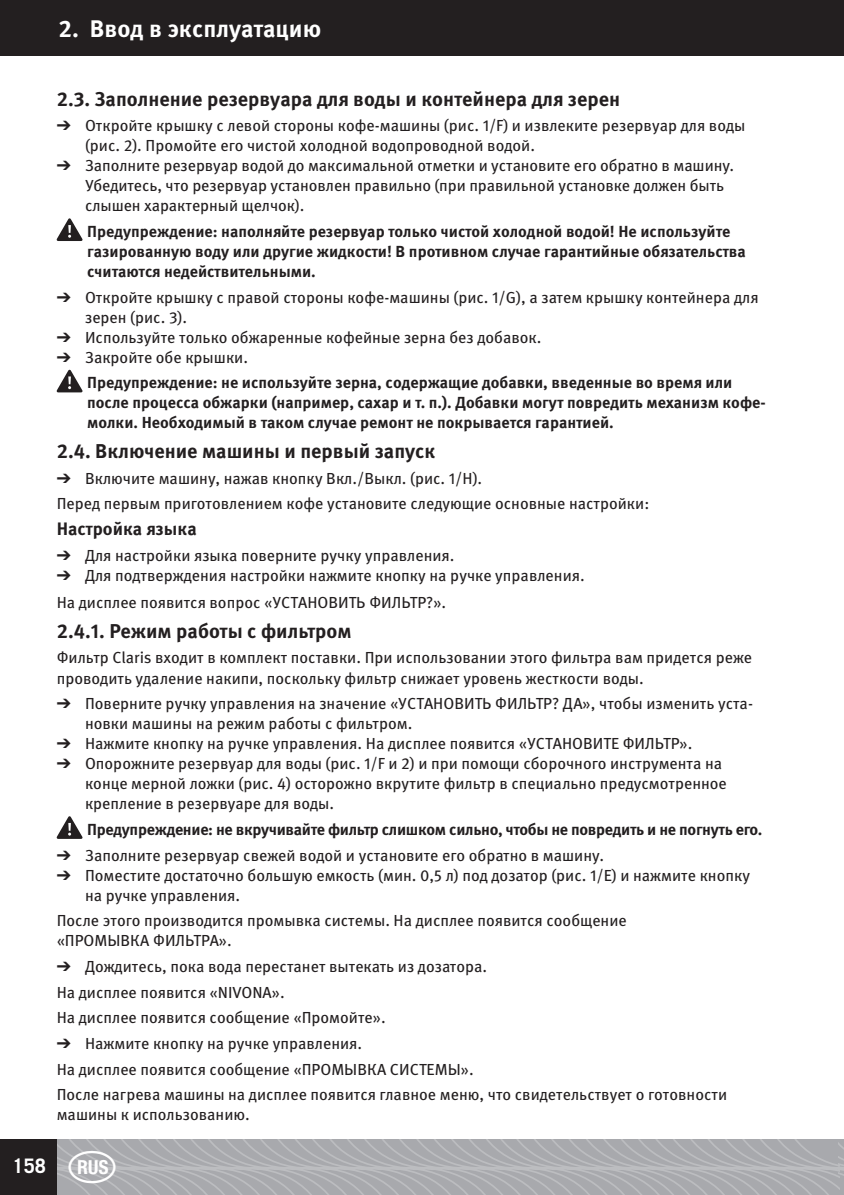
<style>
.page{position:relative;width:844px;height:1195px;background:#fff}
.page>*{position:absolute;margin:0;border:0;box-sizing:border-box;transform-origin:0 0}
.t1{font:700 24px "Meta Pro";color:#fff}
.t2{font:700 20px "Meta Pro";color:#231f20}
.t3{font:700 20px "Trade Gothic LT Std";color:#fff}
.t4{font:700 18px "Meta Pro";color:#231f20}
.t5{font:16px/20px "Meta Pro";color:#231f20}
.t6{font:700 16px/20px "Meta Pro";color:#231f20}
.t7{font:700 16px "Meta Pro";letter-spacing:-.02em;color:#231f20}
.s1{font-weight:400}
</style>
<div class="page">
<svg style="left:57px;top:218px;width:26px;height:23px"></svg>
<svg style="left:57px;top:370px;width:26px;height:22px"></svg>
<svg style="left:57px;top:816px;width:26px;height:23px"></svg>
<div style="left:0;top:0;width:844px;height:55px;background:#231f20"></div>
<svg style="left:57px;top:1139px;width:781px;height:56px;background:#acadb1"></svg>
<div style="left:0;top:1139px;width:56px;height:56px;background:#231f20"></div>
<svg style="left:838px;top:1139px;width:6px;height:56px"></svg>
<svg style="left:69px;top:1150px;width:47px;height:32px;background:#aeafb3"></svg>
<p class="t1" style="left:59px;top:14px;width:264px">2. Ввод в эксплуатацию</p>
<p class="t2" style="left:57px;top:86px;width:565px">2.3. Заполнение резервуара для воды и контейнера для зерен</p>
<p class="t5" style="left:85px;top:116px;width:662px;text-indent:-28px">➔ Откройте крышку с левой стороны кофе-машины (рис. 1/F) и извлеките резервуар для воды (рис. 2). Промойте его чистой холодной водопроводной водой.</p>
<p class="t5" style="left:85px;top:156px;width:651px;text-indent:-28px">➔ Заполните резервуар водой до максимальной отметки и установите его обратно в машину.<br>Убедитесь, что резервуар установлен правильно (при правильной установке должен быть слышен характерный щелчок).</p>
<p class="t6" style="left:87px;top:222px;width:660px">Предупреждение: наполняйте резервуар только чистой холодной водой! Не используйте газированную воду или другие жидкости! В противном случае гарантийные обязательства считаются недействительными.</p>
<p class="t5" style="left:85px;top:287px;width:675px;text-indent:-28px">➔ Откройте крышку с правой стороны кофе-машины (рис. 1/G), а затем крышку контейнера для зерен (рис. 3).</p>
<p class="t5" style="left:57px;top:327px;width:486px">➔ Используйте только обжаренные кофейные зерна без добавок.</p>
<p class="t6" style="left:87px;top:344px;width:647px;line-height:25.6px;text-indent:-30px">➔ <span class="s1">Закройте обе крышки.<br></span>Предупреждение: не используйте зерна, содержащие добавки, введенные во время или</p>
<p class="t6" style="left:87px;top:393px;width:680px">после процесса обжарки (например, сахар и т. п.). Добавки могут повредить механизм кофе&shy;молки. Необходимый в таком случае ремонт не покрывается гарантией.</p>
<p class="t2" style="left:57px;top:438px;width:380px">2.4. Включение машины и первый запуск</p>
<p class="t5" style="left:57px;top:465px;width:594px;line-height:25.6px">➔ Включите машину, нажав кнопку Вкл./Выкл. (рис. 1/H).<br>Перед первым приготовлением кофе установите следующие основные настройки:</p>
<p class="t4" style="left:57px;top:517px;width:142px">Настройка языка</p>
<p class="t5" style="left:57px;top:545px;width:399px">➔ Для настройки языка поверните ручку управления.</p>
<p class="t5" style="left:57px;top:562px;width:530px;line-height:27.2px">➔ Для подтверждения настройки нажмите кнопку на ручке управления.<br>На дисплее появится вопрос «УСТАНОВИТЬ ФИЛЬТР?».</p>
<p class="t2" style="left:57px;top:618px;width:296px">2.4.1. Режим работы с фильтром</p>
<p class="t5" style="left:57px;top:648px;width:697px">Фильтр Claris входит в комплект поставки. При использовании этого фильтра вам придется реже проводить удаление накипи, поскольку фильтр снижает уровень жесткости воды.</p>
<p class="t5" style="left:85px;top:693px;width:669px;text-indent:-28px">➔ Поверните ручку управления на значение «УСТАНОВИТЬ ФИЛЬТР? ДА», чтобы изменить уста&shy;новки машины на режим работы с фильтром.</p>
<p class="t5" style="left:57px;top:733px;width:637px">➔ Нажмите кнопку на ручке управления. На дисплее появится «УСТАНОВИТЕ ФИЛЬТР».</p>
<p class="t5" style="left:85px;top:753px;width:643px;text-indent:-28px">➔ Опорожните резервуар для воды (рис. 1/F и 2) и при помощи сборочного инструмента на конце мерной ложки (рис. 4) осторожно вкрутите фильтр в специально предусмотренное крепление в резервуаре для воды.</p>
<p class="t7" style="left:87px;top:819px;width:677px">Предупреждение: не вкручивайте фильтр слишком сильно, чтобы не повредить и не погнуть его.</p>
<p class="t5" style="left:57px;top:845px;width:549px">➔ Заполните резервуар свежей водой и установите его обратно в машину.</p>
<p class="t5" style="left:85px;top:865px;width:667px;text-indent:-28px">➔ Поместите достаточно большую емкость (мин. 0,5 л) под дозатор (рис. 1/E) и нажмите кнопку на ручке управления.</p>
<p class="t5" style="left:57px;top:910px;width:572px">После этого производится промывка системы. На дисплее появится сообщение «ПРОМЫВКА ФИЛЬТРА».</p>
<p class="t5" style="left:57px;top:953px;width:432px;line-height:25.6px">➔ Дождитесь, пока вода перестанет вытекать из дозатора.<br>На дисплее появится «NIVONA».<br>На дисплее появится сообщение «Промойте».</p>
<p class="t5" style="left:57px;top:1030px;width:672px;line-height:25.6px">➔ Нажмите кнопку на ручке управления.<br>На дисплее появится сообщение «ПРОМЫВКА СИСТЕМЫ».<br>После нагрева машины на дисплее появится главное меню, что свидетельствует о готовности</p>
<p class="t5" style="left:57px;top:1104px;width:195px">машины к использованию.</p>
<p class="t3" style="left:13px;top:1153px;width:35px">158</p>
</div>
